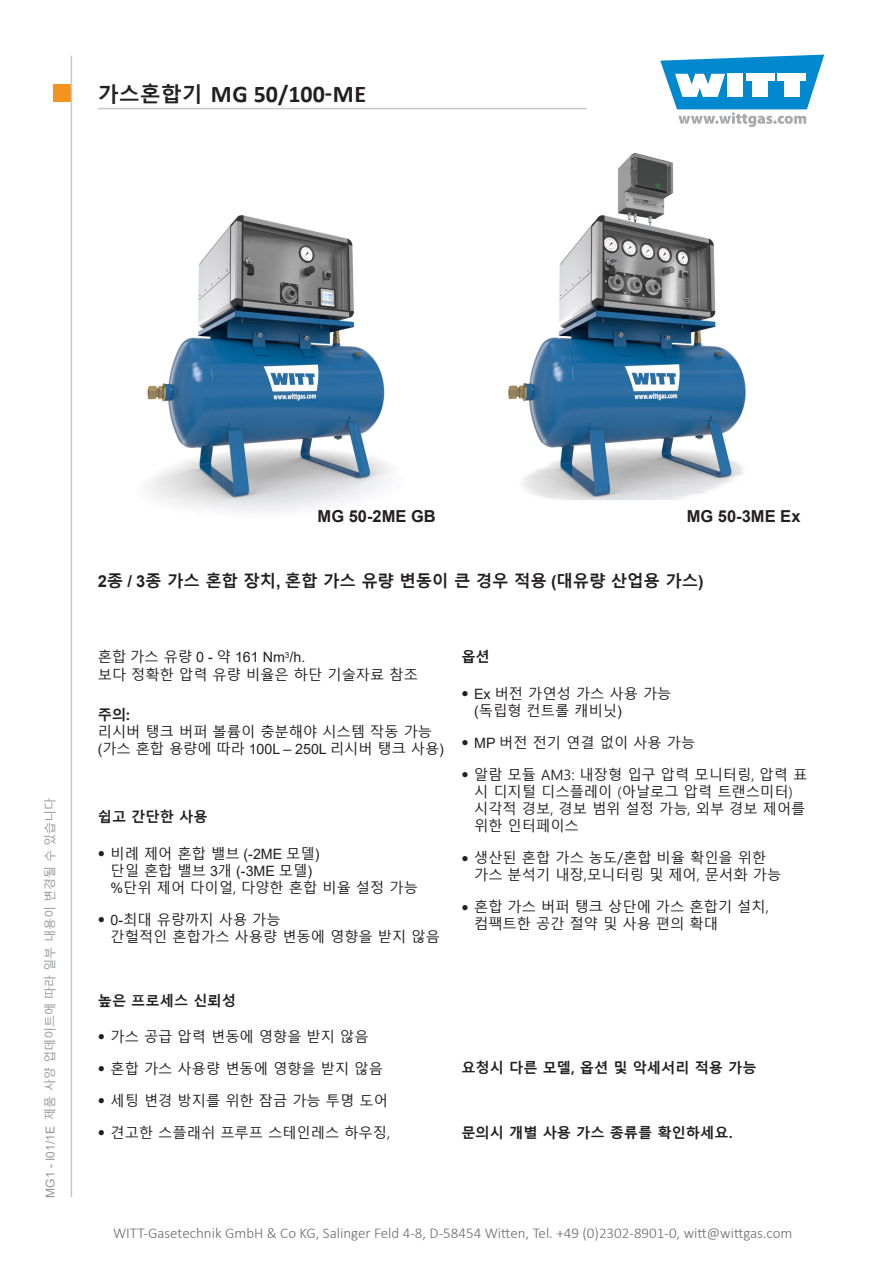
<style>
.page{position:relative;width:893px;height:1263px;background:#fff}
.page>*{position:absolute;margin:0;border:0;box-sizing:border-box;transform-origin:0 0}
.t1{font:700 24px "Calibri";color:#231f20}
.t2{font:700 16.5px "Malgun Gothic";letter-spacing:-.01em;color:#231f20}
.t3{font:700 16.5px "Arial";color:#231f20}
.t4{font:300 15px "Calibri";color:#6b6b6e}
.t5{font:14.25px/17.1px "Malgun Gothic";color:#231f20}
.t6{font:700 14.25px "Malgun Gothic";color:#231f20}
.t7{font:14.25px "Arial";color:#231f20}
.t8{font:12px "Malgun Gothic";color:#939598}
.s1{font-family:"Malgun Gothic";font-size:21px}
.s2{font-family:"Arial"}
.s3{font-family:"Malgun Gothic"}
.s4{font-family:"Bookman Old Style";font-size:12px}
</style>
<div class="page">
<div style="left:53px;top:85px;width:17px;height:17px;background:#f4931d"></div>
<svg style="left:660px;top:55px;width:164px;height:72px"></svg>
<hr style="left:71px;top:56px;width:1px;height:1141px;background:#c7c8ca">
<hr style="left:98px;top:108px;width:489px;height:1px;background:#c7c8ca">
<img style="left:147px;top:215px;width:243px;height:297px">
<img style="left:508px;top:153px;width:238px;height:347px">
<h1 class="t1" style="left:98px;top:77px;width:270px"><span class="s1">가스혼합기</span> MG 50/100-ME</h1>
<p class="t8" style="left:43px;top:1197px;width:401px;rotate:-90deg"><span class="s2">MG1 - I01/1E</span> 제품 사양 업데이트에 따라 일부 내용이 변경될 수 있습니다</p>
<p class="t3" style="left:318px;top:505px;width:120px">MG 50-2ME GB</p>
<p class="t3" style="left:687px;top:505px;width:115px">MG 50-3ME Ex</p>
<p class="t2" style="left:98px;top:571px;width:607px"><span class="s2">2</span>종 <span class="s2">/ 3</span>종 가스 혼합 장치<span class="s2">,</span> 혼합 가스 유량 변동이 큰 경우 적용 <span class="s2">(</span>대유량 산업용 가스<span class="s2">)</span></p>
<p class="t7" style="left:98px;top:648px;width:209px"><span class="s3">혼합 가스 유량</span> 0 - <span class="s3">약</span> 161 Nm<sup>3</sup>/h.</p>
<p class="t5" style="left:98px;top:666px;width:322px">보다 정확한 압력 유량 비율은 하단 기술자료 참조</p>
<p class="t6" style="left:98px;top:706px;width:34px">주의:</p>
<p class="t5" style="left:98px;top:724px;width:348px">리시버 탱크 버퍼 볼륨이 충분해야 시스템 작동 가능 <span class="s2">(</span>가스 혼합 용량에 따라 <span class="s2">100L – 250L</span> 리시버 탱크 사용<span class="s2">)</span></p>
<p class="t6" style="left:98px;top:809px;width:111px">쉽고 간단한 사용</p>
<p class="t5" style="left:111px;top:845px;width:309px;text-indent:-13px"><span class="s4">●</span> 비례 제어 혼합 밸브 <span class="s2">(-2ME</span> 모델<span class="s2">)<br></span>단일 혼합 밸브 <span class="s2">3</span>개 <span class="s2">(-3ME</span> 모델<span class="s2">)<br>%</span>단위 제어 다이얼, 다양한 혼합 비율 설정 가능</p>
<p class="t5" style="left:111px;top:911px;width:331px;text-indent:-13px"><span class="s4">●</span> <span class="s2">0-</span>최대 유량까지 사용 가능<br>간헐적인 혼합가스 사용량 변동에 영향을 받지 않음</p>
<p class="t6" style="left:461px;top:649px;width:30px">옵션</p>
<p class="t5" style="left:474px;top:685px;width:199px;text-indent:-13px"><span class="s4">●</span> <span class="s2">Ex</span> 버전 가연성 가스 사용 가능 <span class="s2">(</span>독립형 컨트롤 캐비닛<span class="s2">)</span></p>
<p class="t5" style="left:461px;top:734px;width:235px"><span class="s4">●</span> <span class="s2">MP</span> 버전 전기 연결 없이 사용 가능</p>
<p class="t5" style="left:474px;top:766px;width:335px;text-indent:-13px"><span class="s4">●</span> 알람 모듈 AM3: 내장형 입구 압력 모니터링, 압력 표 시 디지털 디스플레이 (아날로그 압력 트랜스미터) 시각적 경보, 경보 범위 설정 가능, 외부 경보 제어를 위한 인터페이스</p>
<p class="t5" style="left:474px;top:849px;width:309px;text-indent:-13px"><span class="s4">●</span> 생산된 혼합 가스 농도/혼합 비율 확인을 위한 가스 분석기 내장,모니터링 및 제어, 문서화 가능</p>
<p class="t5" style="left:474px;top:899px;width:296px;text-indent:-13px"><span class="s4">●</span> 혼합 가스 버퍼 탱크 상단에 가스 혼합기 설치, 컴팩트한 공간 절약 및 사용 편의 확대</p>
<p class="t6" style="left:98px;top:992px;width:140px">높은 프로세스 신뢰성</p>
<p class="t5" style="left:98px;top:1028px;width:272px"><span class="s4">●</span> 가스 공급 압력 변동에 영향을 받지 않음</p>
<p class="t5" style="left:98px;top:1060px;width:287px"><span class="s4">●</span> 혼합 가스 사용량 변동에 영향을 받지 않음</p>
<p class="t5" style="left:98px;top:1092px;width:292px"><span class="s4">●</span> 세팅 변경 방지를 위한 잠금 가능 투명 도어</p>
<p class="t5" style="left:98px;top:1124px;width:294px"><span class="s4">●</span> 견고한 스플래쉬 프루프 스테인레스 하우징,</p>
<p class="t6" style="left:461px;top:1060px;width:297px">요청시 다른 모델, 옵션 및 악세서리 적용 가능</p>
<p class="t6" style="left:461px;top:1124px;width:273px">문의시 개별 사용 가스 종류를 확인하세요<span class="s2">.</span></p>
<p class="t4" style="left:113px;top:1224px;width:681px">WITT-Gasetechnik GmbH &amp; Co KG, Salinger Feld 4-8, D-58454 Witten, Tel. +49 (0)2302-8901-0, witt@wittgas.com</p>
</div>
